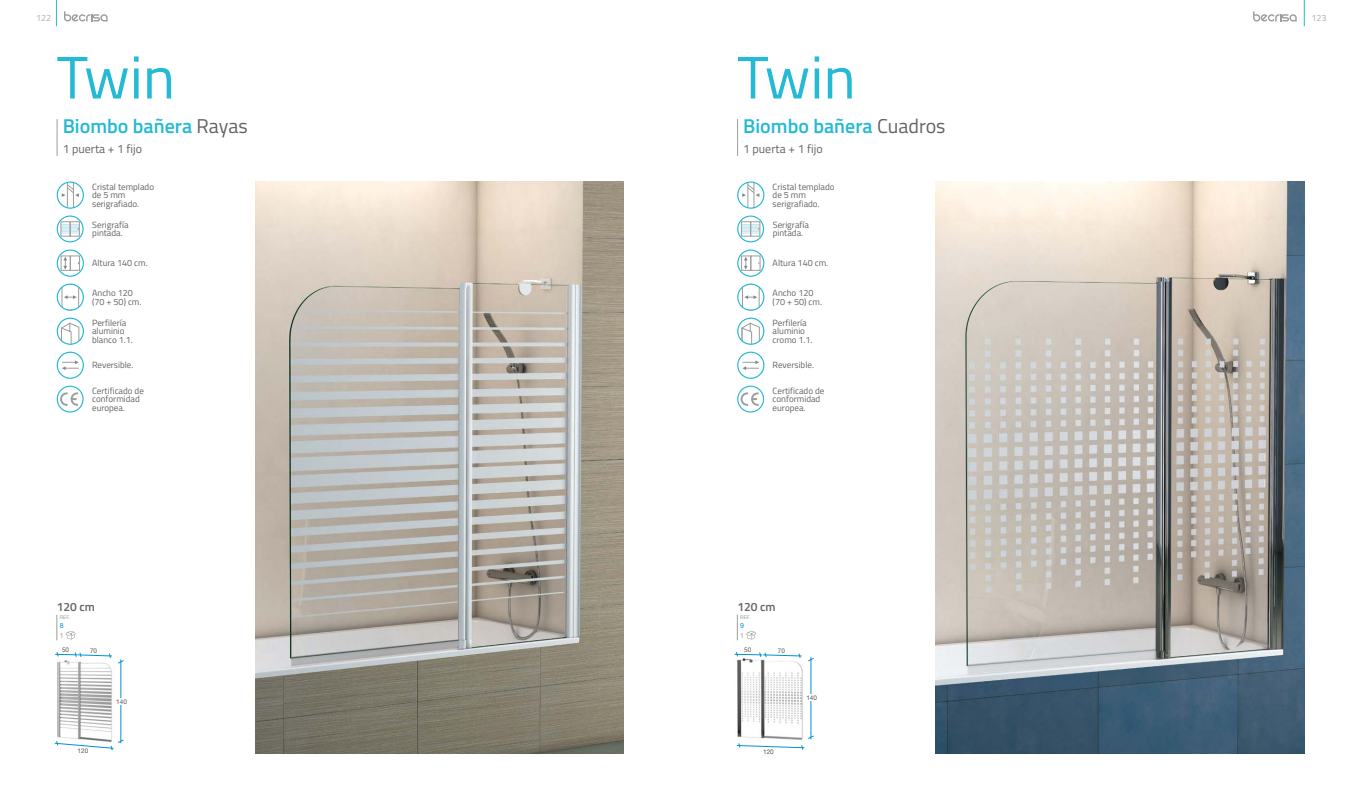
<style>
.page{position:relative;width:1361px;height:794px;background:#fff}
.page>*{position:absolute;margin:0;border:0;box-sizing:border-box;transform-origin:0 0}
.t1{font:60px "Titillium Web";color:#24b9d5}
.t2{font:600 20px "Titillium Web";color:#24b9d5}
.t3{font:12px "Titillium Web";color:#646363}
.t4{font:600 12px "Titillium Web";color:#646363}
.t5{font:9px/8.5px "Titillium Web";color:#646363}
.t6{font:300 9px "Titillium Web";color:#9d9d9c}
.t7{font:7px "Helvetica Neue LT Std";color:#0091d3}
.t8{font:7px "Helvetica Neue LT Std";color:#9d9d9c}
.t9{font:6.4px "Helvetica Neue LT Std";color:#575756}
.t10{font:5px "Helvetica Neue LT Std";letter-spacing:.02em;color:#9d9d9c}
.s1{font-weight:400;color:#646363}
</style>
<div class="page">
<svg style="left:56px;top:0;width:1px;height:26px"></svg>
<svg style="left:1303px;top:0;width:1px;height:26px"></svg>
<svg style="left:1253px;top:11px;width:43px;height:11px"></svg>
<svg style="left:64px;top:11px;width:44px;height:11px"></svg>
<img style="left:57px;top:660px;width:62px;height:79px">
<svg style="left:55px;top:652px;width:57px;height:6px"></svg>
<hr style="left:121px;top:659px;width:1px;height:84px;background:#0091d3">
<svg style="left:55px;top:739px;width:69px;height:11px"></svg>
<svg style="left:118px;top:660px;width:6px;height:3px"></svg>
<div style="left:116px;top:698px;width:11px;height:6px;background:#fff"></div>
<img style="left:736px;top:655px;width:73px;height:91px">
<svg style="left:734px;top:652px;width:67px;height:6px"></svg>
<hr style="left:810px;top:657px;width:1px;height:82px;background:#0091d3">
<svg style="left:737px;top:735px;width:77px;height:15px"></svg>
<svg style="left:808px;top:658px;width:6px;height:3px"></svg>
<div style="left:806px;top:694px;width:11px;height:7px;background:#fff"></div>
<svg style="left:57px;top:615px;width:1px;height:25px"></svg>
<svg style="left:66px;top:631px;width:10px;height:8px"></svg>
<svg style="left:737px;top:615px;width:1px;height:25px"></svg>
<svg style="left:746px;top:631px;width:10px;height:8px"></svg>
<div style="left:57px;top:181px;width:27px;height:28px;border:1px solid #24b9d5;border-radius:50%"></div>
<svg style="left:62px;top:182px;width:17px;height:26px"></svg>
<div style="left:57px;top:386px;width:27px;height:26px;border:1px solid #24b9d5;border-radius:50%"></div>
<svg style="left:60px;top:392px;width:18px;height:14px"></svg>
<div style="left:57px;top:249px;width:27px;height:28px;border:1px solid #24b9d5;border-radius:50%"></div>
<div style="left:61px;top:255px;width:10px;height:16px;border:1px solid #9d9d9c"></div>
<div style="left:70px;top:255px;width:10px;height:16px;border:1px solid #9d9d9c"></div>
<svg style="left:63px;top:257px;width:4px;height:13px"></svg>
<div style="left:57px;top:351px;width:27px;height:28px;border:1px solid #24b9d5;border-radius:50%"></div>
<svg style="left:62px;top:360px;width:17px;height:10px"></svg>
<svg style="left:57px;top:119px;width:1px;height:37px"></svg>
<div style="left:57px;top:283px;width:27px;height:28px;border:1px solid #24b9d5;border-radius:50%"></div>
<svg style="left:61px;top:284px;width:19px;height:26px"></svg>
<svg style="left:60px;top:322px;width:20px;height:22px"></svg>
<div style="left:57px;top:317px;width:27px;height:28px;border:1px solid #24b9d5;border-radius:50%"></div>
<div style="left:737px;top:181px;width:27px;height:28px;border:1px solid #24b9d5;border-radius:50%"></div>
<svg style="left:742px;top:182px;width:17px;height:26px"></svg>
<div style="left:737px;top:386px;width:27px;height:26px;border:1px solid #24b9d5;border-radius:50%"></div>
<svg style="left:740px;top:392px;width:18px;height:14px"></svg>
<div style="left:737px;top:249px;width:27px;height:28px;border:1px solid #24b9d5;border-radius:50%"></div>
<div style="left:741px;top:255px;width:10px;height:16px;border:1px solid #9d9d9c"></div>
<div style="left:750px;top:255px;width:10px;height:16px;border:1px solid #9d9d9c"></div>
<svg style="left:744px;top:257px;width:3px;height:13px"></svg>
<div style="left:737px;top:351px;width:27px;height:28px;border:1px solid #24b9d5;border-radius:50%"></div>
<svg style="left:742px;top:360px;width:17px;height:10px"></svg>
<svg style="left:737px;top:119px;width:1px;height:37px"></svg>
<div style="left:737px;top:283px;width:27px;height:28px;border:1px solid #24b9d5;border-radius:50%"></div>
<svg style="left:741px;top:284px;width:19px;height:26px"></svg>
<svg style="left:741px;top:322px;width:19px;height:22px"></svg>
<div style="left:737px;top:317px;width:27px;height:28px;border:1px solid #24b9d5;border-radius:50%"></div>
<div style="left:57px;top:215px;width:27px;height:27px;border:1px solid #24b9d5;border-radius:50%"></div>
<div style="left:60px;top:221px;width:11px;height:16px;border:1px solid #9d9d9c"></div>
<div style="left:70px;top:221px;width:10px;height:16px;border:1px solid #9d9d9c"></div>
<svg style="left:61px;top:224px;width:18px;height:10px"></svg>
<div style="left:737px;top:215px;width:27px;height:27px;border:1px solid #24b9d5;border-radius:50%"></div>
<div style="left:741px;top:221px;width:10px;height:16px;border:1px solid #9d9d9c"></div>
<div style="left:750px;top:221px;width:10px;height:16px;border:1px solid #9d9d9c"></div>
<svg style="left:741px;top:224px;width:19px;height:10px"></svg>
<img style="left:255px;top:181px;width:369px;height:572px">
<img style="left:935px;top:181px;width:369px;height:572px">
<p class="t6" style="left:36px;top:11px;width:17px">122</p>
<p class="t6" style="left:1311px;top:11px;width:17px">123</p>
<h1 class="t1" style="left:57px;top:34px;width:120px">Twin</h1>
<h1 class="t1" style="left:737px;top:34px;width:120px">Twin</h1>
<h2 class="t2" style="left:63px;top:111px;width:186px">Biombo bañera <span class="s1">Rayas</span></h2>
<h3 class="t3" style="left:63px;top:140px;width:81px">1 puerta + 1 fijo</h3>
<p class="t5" style="left:92px;top:182px;width:63px">Cristal templado de 5 mm serigrafiado.</p>
<h2 class="t2" style="left:743px;top:111px;width:204px">Biombo bañera <span class="s1">Cuadros</span></h2>
<h3 class="t3" style="left:743px;top:140px;width:81px">1 puerta + 1 fijo</h3>
<p class="t5" style="left:772px;top:182px;width:63px">Cristal templado de 5 mm serigrafiado.</p>
<p class="t5" style="left:92px;top:220px;width:38px">Serigrafía pintada.</p>
<p class="t5" style="left:773px;top:220px;width:38px">Serigrafía pintada.</p>
<p class="t5" style="left:92px;top:258px;width:57px">Altura 140 cm.</p>
<p class="t5" style="left:772px;top:258px;width:57px">Altura 140 cm.</p>
<p class="t5" style="left:92px;top:288px;width:51px">Ancho 120 (70 + 50) cm.</p>
<p class="t5" style="left:92px;top:318px;width:42px">Perfilería aluminio blanco 1.1.</p>
<p class="t5" style="left:772px;top:288px;width:51px">Ancho 120 (70 + 50) cm.</p>
<p class="t5" style="left:772px;top:318px;width:41px">Perfilería aluminio cromo 1.1.</p>
<p class="t5" style="left:92px;top:360px;width:43px">Reversible.</p>
<p class="t5" style="left:772px;top:360px;width:43px">Reversible.</p>
<p class="t5" style="left:92px;top:386px;width:53px">Certificado de conformidad europea.</p>
<p class="t5" style="left:772px;top:386px;width:53px">Certificado de conformidad europea.</p>
<h3 class="t4" style="left:57px;top:598px;width:40px">120 cm</h3>
<p class="t10" style="left:60px;top:614px;width:12px">REF.</p>
<p class="t7" style="left:60px;top:621px;width:5px">8</p>
<p class="t8" style="left:60px;top:631px;width:5px">1</p>
<h3 class="t4" style="left:737px;top:598px;width:40px">120 cm</h3>
<p class="t10" style="left:740px;top:614px;width:12px">REF.</p>
<p class="t7" style="left:740px;top:621px;width:5px">9</p>
<p class="t8" style="left:740px;top:631px;width:5px">1</p>
<p class="t9" style="left:62px;top:646px;width:9px">50</p>
<p class="t9" style="left:90px;top:647px;width:9px">70</p>
<p class="t9" style="left:744px;top:646px;width:9px">50</p>
<p class="t9" style="left:778px;top:647px;width:9px">70</p>
<p class="t9" style="left:116px;top:697px;width:12px">140</p>
<p class="t9" style="left:806px;top:693px;width:12px">140</p>
<p class="t9" style="left:78px;top:746px;width:12px">120</p>
<p class="t9" style="left:763px;top:748px;width:12px">120</p>
</div>
